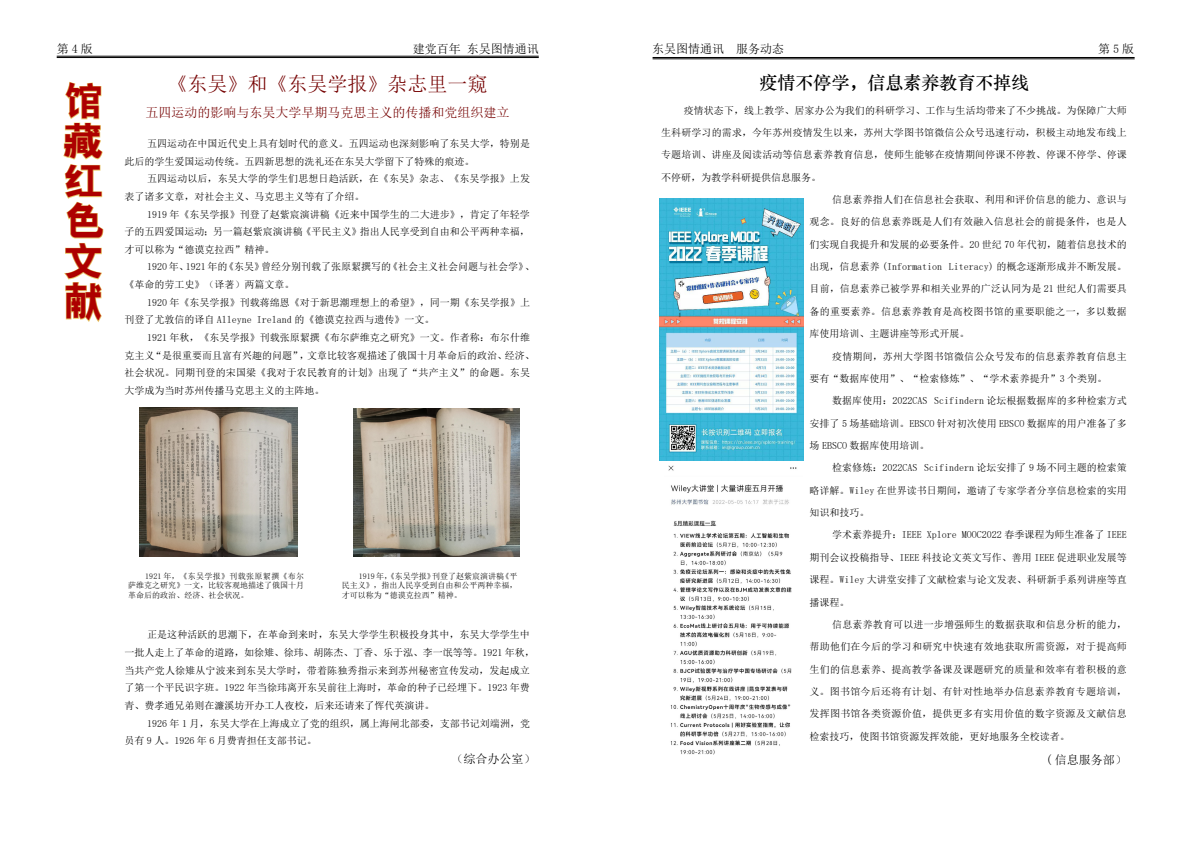
<style>
.page{position:relative;width:1191px;height:842px;background:#fff}
.page>*{position:absolute;margin:0;border:0;box-sizing:border-box;transform-origin:0 0}
.t1{font:40px/40px "RS Cu Hei";color:#ad0000;text-align:justify}
.t2{font:20px "Sim Sun";color:#750000}
.t3{font:18px "ST Zhongsong";color:#000}
.t4{font:13px "Sim Sun";color:#750000}
.t5{font:12px "Sim Sun";color:#000}
.t6{font:10px/17.6px "Sim Sun";color:#000}
.t7{font:10px "Sim Sun";letter-spacing:.025em;color:#000}
.t8{font:8px/9.6px "Sim Sun";color:#000;text-align:justify}
</style>
<div class="page">
<hr style="left:57px;top:56px;width:482px;height:1px;background:#000">
<hr style="left:57px;top:57px;width:482px;height:1px;background:#000">
<hr style="left:652px;top:57px;width:482px;height:1px;background:#000">
<hr style="left:652px;top:59px;width:482px;height:1px;background:#000">
<svg style="left:63px;top:81px;width:41px;height:241px"></svg>
<img style="left:660px;top:198px;width:144px;height:263px">
<img style="left:140px;top:408px;width:157px;height:149px">
<img style="left:353px;top:408px;width:166px;height:149px">
<img style="left:668px;top:465px;width:129px;height:290px">
<p class="t5" style="left:57px;top:43px;width:37px">第4版</p>
<p class="t5" style="left:413px;top:43px;width:127px">建党百年 东吴图情通讯</p>
<p class="t5" style="left:652px;top:43px;width:133px">东吴图情通讯 服务动态</p>
<p class="t5" style="left:1098px;top:43px;width:37px">第5版</p>
<h1 class="t1" style="left:64px;top:81px;width:41px">馆藏红色文献</h1>
<h2 class="t2" style="left:167px;top:73px;width:322px">《东吴》和《东吴学报》杂志里一窥</h2>
<h3 class="t3" style="left:759px;top:70px;width:271px">疫情不停学，信息素养教育不掉线</h3>
<p class="t6" style="left:684px;top:101px;width:444px">疫情状态下，线上教学、居家办公为我们的科研学习、工作与生活均带来了不少挑战。为保障广大师</p>
<p class="t6" style="left:661px;top:124px;width:467px">生科研学习的需求，今年苏州疫情发生以来，苏州大学图书馆微信公众号迅速行动，积极主动地发布线上</p>
<p class="t6" style="left:661px;top:146px;width:467px">专题培训、讲座及阅读活动等信息素养教育信息，使师生能够在疫情期间停课不停教、停课不停学、停课</p>
<p class="t6" style="left:661px;top:168px;width:161px">不停研，为教学科研提供信息服务。</p>
<p class="t6" style="left:832px;top:191px;width:296px">信息素养指人们在信息社会获取、利用和评价信息的能力、意识与</p>
<p class="t7" style="left:809px;top:217px;width:318px">观念。良好的信息素养既是人们有效融入信息社会的前提条件，也是人</p>
<p class="t6" style="left:809px;top:235px;width:319px">们实现自我提升和发展的必要条件。20 世纪 70 年代初，随着信息技术的</p>
<p class="t6" style="left:809px;top:258px;width:319px">出现，信息素养 (Information Literacy) 的概念逐渐形成并不断发展。</p>
<p class="t6" style="left:809px;top:280px;width:319px">目前，信息素养已被学界和相关业界的广泛认同为是 21 世纪人们需要具</p>
<p class="t7" style="left:809px;top:306px;width:318px">备的重要素养。信息素养教育是高校图书馆的重要职能之一，多以数据</p>
<p class="t6" style="left:809px;top:325px;width:161px">库使用培训、主题讲座等形式开展。</p>
<p class="t6" style="left:832px;top:347px;width:296px">疫情期间，苏州大学图书馆微信公众号发布的信息素养教育信息主</p>
<p class="t6" style="left:809px;top:369px;width:299px">要有“数据库使用”、“检索修炼”、“学术素养提升”3 个类别。</p>
<p class="t6" style="left:832px;top:392px;width:296px">数据库使用：2022CAS Scifindern 论坛根据数据库的多种检索方式</p>
<p class="t6" style="left:809px;top:414px;width:319px">安排了 5 场基础培训。EBSCO 针对初次使用 EBSCO 数据库的用户准备了多</p>
<p class="t6" style="left:809px;top:437px;width:121px">场 EBSCO 数据库使用培训。</p>
<p class="t6" style="left:832px;top:459px;width:296px">检索修炼：2022CAS Scifindern 论坛安排了 9 场不同主题的检索策</p>
<p class="t6" style="left:809px;top:481px;width:319px">略详解。Wiley 在世界读书日期间，邀请了专家学者分享信息检索的实用</p>
<p class="t6" style="left:809px;top:504px;width:61px">知识和技巧。</p>
<p class="t6" style="left:832px;top:526px;width:296px">学术素养提升：IEEE Xplore MOOC2022 春季课程为师生准备了 IEEE</p>
<p class="t6" style="left:809px;top:548px;width:319px">期刊会议投稿指导、IEEE 科技论文英文写作、善用 IEEE 促进职业发展等</p>
<p class="t6" style="left:809px;top:571px;width:319px">课程。Wiley 大讲堂安排了文献检索与论文发表、科研新手系列讲座等直</p>
<p class="t6" style="left:809px;top:593px;width:41px">播课程。</p>
<p class="t6" style="left:832px;top:615px;width:296px">信息素养教育可以进一步增强师生的数据获取和信息分析的能力，</p>
<p class="t7" style="left:809px;top:642px;width:319px">帮助他们在今后的学习和研究中快速有效地获取所需资源，对于提高师</p>
<p class="t7" style="left:809px;top:664px;width:319px">生们的信息素养、提高教学备课及课题研究的质量和效率有着积极的意</p>
<p class="t7" style="left:809px;top:686px;width:319px">义。图书馆今后还将有计划、有针对性地举办信息素养教育专题培训，</p>
<p class="t7" style="left:809px;top:709px;width:319px">发挥图书馆各类资源价值，提供更多有实用价值的数字资源及文献信息</p>
<p class="t6" style="left:809px;top:727px;width:261px">检索技巧，使图书馆资源发挥效能，更好地服务全校读者。</p>
<p class="t5" style="left:1045px;top:753px;width:82px">( 信息服务部）</p>
<h3 class="t4" style="left:145px;top:106px;width:366px">五四运动的影响与东吴大学早期马克思主义的传播和党组织建立</h3>
<p class="t6" style="left:124px;top:134px;width:407px;text-indent:23px">五四运动在中国近代史上具有划时代的意义。五四运动也深刻影响了东吴大学，特别是此后的学生爱国运动传统。五四新思想的洗礼还在东吴大学留下了特殊的痕迹。</p>
<p class="t6" style="left:124px;top:170px;width:407px;text-indent:23px">五四运动以后，东吴大学的学生们思想日趋活跃，在《东吴》杂志、《东吴学报》上发表了诸多文章，对社会主义、马克思主义等有了介绍。</p>
<p class="t6" style="left:124px;top:205px;width:407px;text-align:justify;text-indent:23px">1919 年《东吴学报》刊登了赵紫宸演讲稿《近来中国学生的二大进步》，肯定了年轻学子的五四爱国运动；另一篇赵紫宸演讲稿《平民主义》指出人民享受到自由和公平两种幸福，才可以称为“德谟克拉西”精神。</p>
<p class="t6" style="left:124px;top:258px;width:412px;text-indent:23px">1920 年、1921 年的《东吴》曾经分别刊载了张原絜撰写的《社会主义社会问题与社会学》、《革命的劳工史》（译著）两篇文章。</p>
<p class="t6" style="left:124px;top:293px;width:407px;text-indent:23px">1920 年《东吴学报》刊载蒋绵恩《对于新思潮理想上的希望》，同一期《东吴学报》上刊登了尤敦信的译自 Alleyne Ireland 的《德谟克拉西与遗传》一文。</p>
<p class="t6" style="left:124px;top:329px;width:412px;text-indent:23px">1921 年秋，《东吴学报》刊载张原絜撰《布尔萨维克之研究》一文。作者称：布尔什维克主义“是很重要而且富有兴趣的问题”，文章比较客观描述了俄国十月革命后的政治、经济、社会状况。同期刊登的宋国梁《我对于农民教育的计划》出现了“共产主义”的命题。东吴大学成为当时苏州传播马克思主义的主阵地。</p>
<p class="t8" style="left:128px;top:571px;width:177px;text-indent:17px">1921 年，《东吴学报》刊载张原絜撰《布尔萨维克之研究》一文，比较客观地描述了俄国十月革命后的政治、经济、社会状况。</p>
<p class="t8" style="left:342px;top:571px;width:177px;text-indent:17px">1919 年，《东吴学报》刊登了赵紫宸演讲稿《平民主义》，指出人民享受到自由和公平两种幸福，才可以称为“德谟克拉西”精神。</p>
<p class="t6" style="left:124px;top:626px;width:412px;text-indent:23px">正是这种活跃的思潮下，在革命到来时，东吴大学学生积极投身其中，东吴大学学生中一批人走上了革命的道路，如徐雉、徐玮、胡陈杰、丁香、乐于泓、李一氓等等。1921 年秋，当共产党人徐雉从宁波来到东吴大学时，带着陈独秀指示来到苏州秘密宣传发动，发起成立了第一个平民识字班。1922 年当徐玮离开东吴前往上海时，革命的种子已经埋下。1923 年费青、费孝通兄弟则在濂溪坊开办工人夜校，后来还请来了恽代英演讲。</p>
<p class="t6" style="left:124px;top:714px;width:407px;text-indent:23px">1926 年 1 月，东吴大学在上海成立了党的组织，属上海闸北部委，支部书记刘端洲，党员有 9 人。1926 年 6 月费青担任支部书记。</p>
<p class="t5" style="left:451px;top:752px;width:85px">（综合办公室）</p>
</div>
